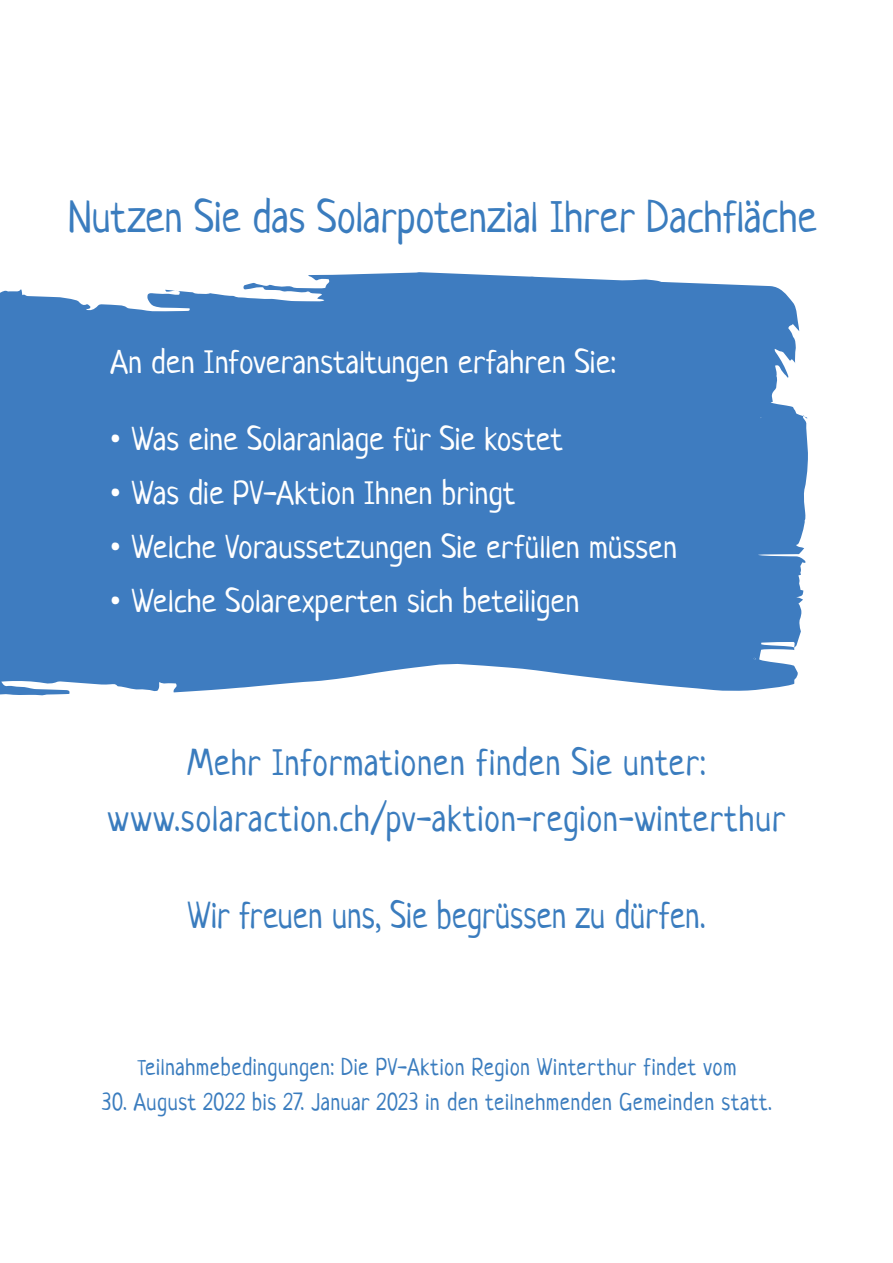
<style>
.page{position:relative;width:893px;height:1263px;background:#fff}
.page>*{position:absolute;margin:0;border:0;box-sizing:border-box;transform-origin:0 0}
.t1{font:45px "Neucha";letter-spacing:.005em;color:#3a7cbe;scale:.95 1}
.t2{font:37.5px/55.5px "Neucha";letter-spacing:.02em;color:#3a7cbe;text-align:center;scale:.95 1}
.t3{font:37.5px "Neucha";letter-spacing:.02em;color:#3a7cbe;scale:.91 1}
.t4{font:33px "Neucha";letter-spacing:.005em;color:#fff}
.t5{font:24px "Neucha";letter-spacing:.03em;color:#3a7cbe;scale:.95 1}
.s1{font-size:21px}
</style>
<div class="page">
<svg style="left:0;top:272px;width:808px;height:423px;background:#4d86c5"></svg>
<div style="left:485px;top:284px;width:269px;height:13px;background:#3e7cc0"></div>
<h1 class="t1" style="left:68px;top:189px;width:789px">Nutzen Sie das Solarpotenzial Ihrer Dachfläche</h1>
<p class="t4" style="left:111px;top:341px;width:507px">An den Infoveranstaltungen erfahren Sie:</p>
<p class="t4" style="left:111px;top:418px;width:454px">• Was eine Solaranlage für Sie kostet</p>
<p class="t4" style="left:111px;top:472px;width:406px">• Was die PV-Aktion Ihnen bringt</p>
<p class="t4" style="left:111px;top:526px;width:568px">• Welche Voraussetzungen Sie erfüllen müssen</p>
<p class="t4" style="left:111px;top:580px;width:470px">• Welche Solarexperten sich beteiligen</p>
<p class="t2" style="left:108px;top:735px;width:714px">Mehr Informationen finden Sie unter: www.solaraction.ch/pv-aktion-region-winterthur</p>
<p class="t3" style="left:188px;top:892px;width:570px">Wir freuen uns, Sie begrüssen zu dürfen.</p>
<p class="t5" style="left:137px;top:1052px;width:632px"><span class="s1">T</span>eilnahmebedingungen: Die PV-Aktion Region Winterthur findet vom</p>
<p class="t5" style="left:102px;top:1087px;width:706px">30. August 2022 bis 27. Januar 2023 in den teilnehmenden Gemeinden statt.</p>
</div>
